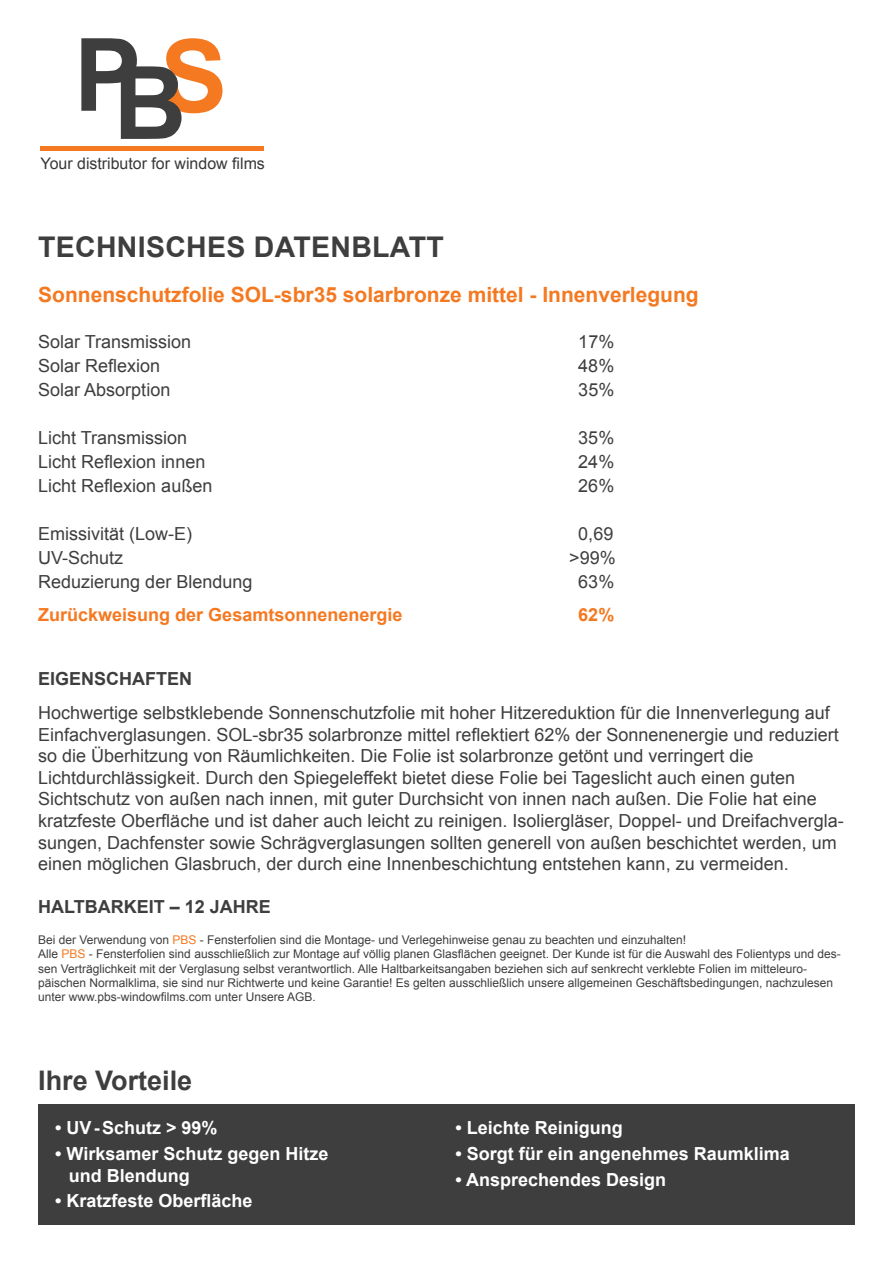
<style>
.page{position:relative;width:893px;height:1263px;background:#fff}
.page>*{position:absolute;margin:0;border:0;box-sizing:border-box;transform-origin:0 0}
.t1{font:700 28.5px "Arial";letter-spacing:.01em;color:#3e3e3f}
.t2{font:700 27px "Arial";color:#3e3e3f}
.t3{font:700 21px "Arial";color:#f47921}
.t4{font:18px/21.6px "Arial";color:#3e3e3f}
.t5{font:700 18px/21.6px "Arial";color:#fff}
.t6{font:700 18px "Arial";color:#f47921}
.t7{font:700 18px "Arial";color:#3e3e3f}
.t8{font:15.9px "Arial";color:#383839}
.t9{font:12px/14.4px "Arial";color:#3e3e3f}
.s1{color:#f47921}
</style>
<div class="page">
<div style="left:38px;top:1104px;width:817px;height:121px;background:#3e3e3f"></div>
<svg style="left:81px;top:38px;width:141px;height:101px"></svg>
<div style="left:40px;top:146px;width:224px;height:5px;background:#f47921"></div>
<p class="t8" style="left:40px;top:153px;width:226px">Your distributor for window films</p>
<h1 class="t1" style="left:38px;top:228px;width:407px">TechnischeS DATEN BLATT</h1>
<p class="t3" style="left:38px;top:281px;width:662px">Sonnenschutzfolie SOL-sbr35 solarbronze mittel - Innenverlegung</p>
<p class="t4" style="left:38px;top:331px;width:155px">Solar Transmission</p>
<p class="t4" style="left:578px;top:331px;width:38px">17%</p>
<p class="t4" style="left:38px;top:355px;width:124px">Solar Reflexion</p>
<p class="t4" style="left:578px;top:355px;width:38px">48%</p>
<p class="t4" style="left:38px;top:379px;width:134px">Solar Absorption</p>
<p class="t4" style="left:578px;top:379px;width:38px">35%</p>
<p class="t4" style="left:38px;top:427px;width:151px">Licht Transmission</p>
<p class="t4" style="left:578px;top:427px;width:38px">35%</p>
<p class="t4" style="left:38px;top:451px;width:169px">Licht Reflexion innen</p>
<p class="t4" style="left:578px;top:451px;width:38px">24%</p>
<p class="t4" style="left:38px;top:475px;width:176px">Licht Reflexion außen</p>
<p class="t4" style="left:578px;top:475px;width:38px">26%</p>
<p class="t4" style="left:38px;top:523px;width:156px">Emissivität (Low-E)</p>
<p class="t4" style="left:578px;top:523px;width:37px">0,69</p>
<p class="t4" style="left:38px;top:547px;width:87px">UV-Schutz</p>
<p class="t4" style="left:569px;top:547px;width:48px">&gt;99%</p>
<p class="t4" style="left:38px;top:571px;width:216px">Reduzierung der Blendung</p>
<p class="t4" style="left:578px;top:571px;width:38px">63%</p>
<p class="t6" style="left:38px;top:602px;width:366px">Zurückweisung der Gesamtsonnenenergie</p>
<p class="t6" style="left:578px;top:602px;width:38px">62%</p>
<p class="t7" style="left:38px;top:666px;width:156px">Eigenschaften</p>
<p class="t4" style="left:38px;top:702px;width:807px">Hochwertige selbstklebende Sonnenschutzfolie mit hoher Hitzereduktion für die Innenverlegung auf Einfachverglasungen. SOL-sbr35 solarbronze mittel reflektiert 62% der Sonnenenergie und reduziert so die Überhitzung von Räumlichkeiten. Die Folie ist solarbronze getönt und verringert die Lichtdurchlässigkeit. Durch den Spiegeleffekt bietet diese Folie bei Tageslicht auch einen guten Sichtschutz von außen nach innen, mit guter Durchsicht von innen nach außen. Die Folie hat eine kratzfeste Oberfläche und ist daher auch leicht zu reinigen. Isoliergläser, Doppel- und Dreifachvergla&shy;sungen, Dachfenster sowie Schrägverglasungen sollten generell von außen beschichtet werden, um einen möglichen Glasbruch, der durch eine Innenbeschichtung entstehen kann, zu vermeiden.</p>
<p class="t7" style="left:38px;top:895px;width:232px">haltbarkeit – 12 Jahre</p>
<p class="t9" style="left:38px;top:932px;width:804px">Bei der Verwendung von <span class="s1">PBS</span> - Fensterfolien sind die Montage- und Verlegehinweise genau zu beachten und einzuhalten!<br>Alle <span class="s1">PBS</span> - Fensterfolien sind ausschließlich zur Montage auf völlig planen Glasflächen geeignet. Der Kunde ist für die Auswahl des Folientyps und des&shy;sen Verträglichkeit mit der Verglasung selbst verantwortlich. Alle Haltbarkeitsangaben beziehen sich auf senkrecht verklebte Folien im mitteleuro&shy;päischen Normalklima, sie sind nur Richtwerte und keine Garantie! Es gelten ausschließlich unsere allgemeinen Geschäftsbedingungen, nachzulesen unter www.pbs-windowfilms.com unter Unsere AGB.</p>
<h2 class="t2" style="left:38px;top:1062px;width:156px">Ihre Vorteile</h2>
<p class="t5" style="left:55px;top:1117px;width:164px">• UV-Schutz &gt; 99%</p>
<p class="t5" style="left:69px;top:1143px;width:261px;text-indent:-14px">• Wirksamer Schutz gegen Hitze und Blendung</p>
<p class="t5" style="left:55px;top:1191px;width:199px">• Kratzfeste Oberfläche</p>
<p class="t5" style="left:455px;top:1117px;width:169px">• Leichte Reinigung</p>
<p class="t5" style="left:455px;top:1143px;width:336px">• Sorgt für ein angenehmes Raumklima</p>
<p class="t5" style="left:455px;top:1169px;width:212px">• Ansprechendes Design</p>
</div>
